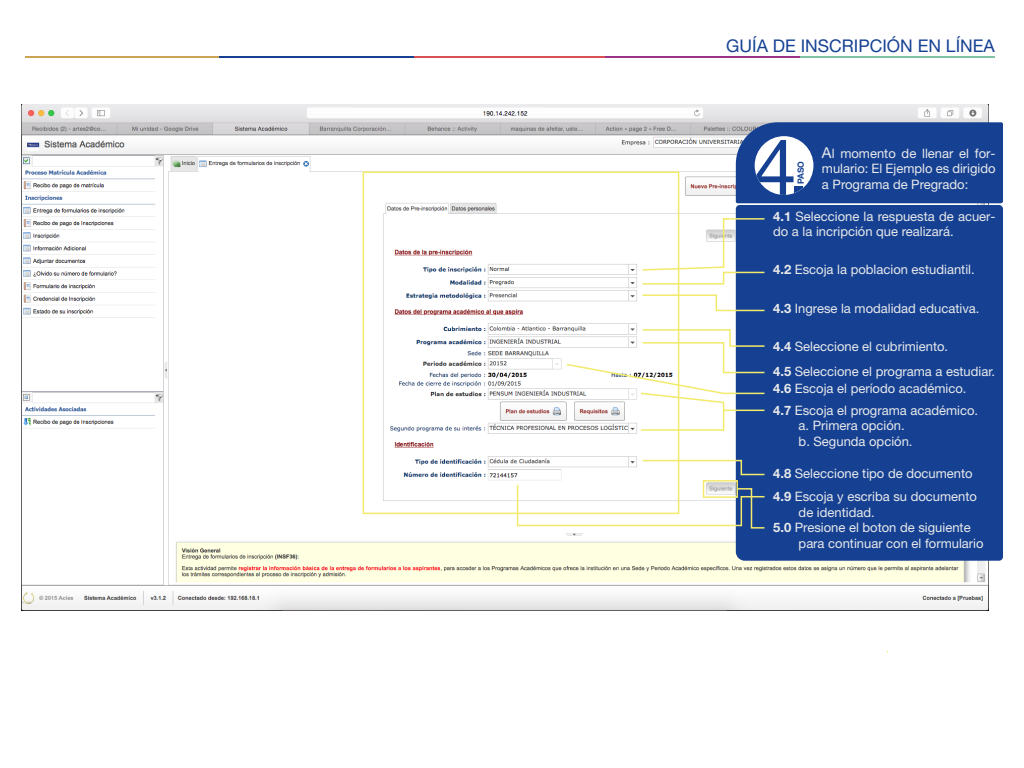
<style>
.page{position:relative;width:1024px;height:768px;background:#fff}
.page>*{position:absolute;margin:0;border:0;box-sizing:border-box;transform-origin:0 0}
.t1{font:77.8px "Helvetica Neue LT Std";color:#164193}
.t2{font:17.5px "Helvetica Neue LT Std";color:#164193}
.t3{font:13px/15.6px "Helvetica Neue LT Std";color:#e9eaea}
.t4{font:700 8.55px "Helvetica Neue LT Std";color:#164193}
.s1{font-size:15px}
.s2{font-weight:700}
</style>
<div class="page">
<hr style="left:25px;top:56px;width:195px;height:1px;background:#caa453">
<hr style="left:220px;top:56px;width:194px;height:1px;background:#164193">
<hr style="left:414px;top:56px;width:195px;height:1px;background:#da5057">
<hr style="left:800px;top:56px;width:194px;height:1px;background:#80c2a1">
<hr style="left:606px;top:56px;width:194px;height:1px;background:#9a3486">
<img style="left:21px;top:105px;width:967px;height:506px">
<div style="left:736px;top:122px;width:267px;height:81px;background:#164193"></div>
<div style="left:736px;top:205px;width:267px;height:356px;background:#164193"></div>
<div style="left:363px;top:171px;width:316px;height:343px;border:2px solid #f2ea6a"></div>
<div style="left:755px;top:136px;width:58px;height:59px;background:#fff;border-radius:50%"></div>
<svg style="left:641px;top:294px;width:125px;height:18px"></svg>
<svg style="left:641px;top:459px;width:125px;height:17px"></svg>
<svg style="left:641px;top:217px;width:125px;height:68px"></svg>
<svg style="left:516px;top:483px;width:250px;height:46px"></svg>
<div style="left:703px;top:480px;width:35px;height:18px;border:2px solid #f2ea6a"></div>
<svg style="left:565px;top:328px;width:201px;height:104px"></svg>
<h2 class="t2" style="left:726px;top:35px;width:270px">GUÍA DE INSCRIPCIÓN EN LÍNEA</h2>
<h1 class="t1" style="left:753px;top:121px;width:57px">4.</h1>
<p class="t3" style="left:822px;top:145px;width:175px"><span class="s1">A</span>l momento de llenar el for&shy;mulario: El Ejemplo es dirigido</p>
<p class="t4" style="left:795px;top:184px;width:25px;rotate:-90deg">PASO</p>
<p class="t3" style="left:773px;top:208px;width:224px"><span class="s2">4.1</span> Seleccione la respuesta de acuer&shy;do a la incripción que realizará.</p>
<p class="t3" style="left:773px;top:261px;width:203px"><span class="s2">4.2</span> Escoja la poblacion estudiantil.</p>
<p class="t3" style="left:773px;top:300px;width:208px"><span class="s2">4.3</span> Ingrese la modalidad educativa.</p>
<p class="t3" style="left:773px;top:334px;width:224px;line-height:25.4px"><span class="s2">4.4</span> Seleccione el cubrimiento.<br><span class="s2">4.5</span> Seleccione el programa a estudiar.</p>
<p class="t3" style="left:773px;top:377px;width:206px;line-height:21.6px"><span class="s2">4.6</span> Escoja el período académico.<br><span class="s2">4.7</span> Escoja el programa académico.</p>
<p class="t3" style="left:799px;top:418px;width:115px">a. Primera opción. b. Segunda opción.</p>
<p class="t3" style="left:773px;top:462px;width:205px;line-height:22.6px"><span class="s2">4.8</span> Seleccione tipo de documento<br><span class="s2">4.9</span> Escoja y escriba su documento</p>
<p class="t3" style="left:799px;top:504px;width:78px">de identidad.</p>
<p class="t3" style="left:773px;top:520px;width:199px"><span class="s2">5.0</span> Presione el boton de siguiente</p>
<p class="t3" style="left:799px;top:535px;width:186px">para continuar con el formulario</p>
<p class="t3" style="left:822px;top:176px;width:148px">a Programa de Pregrado:</p>
</div>
